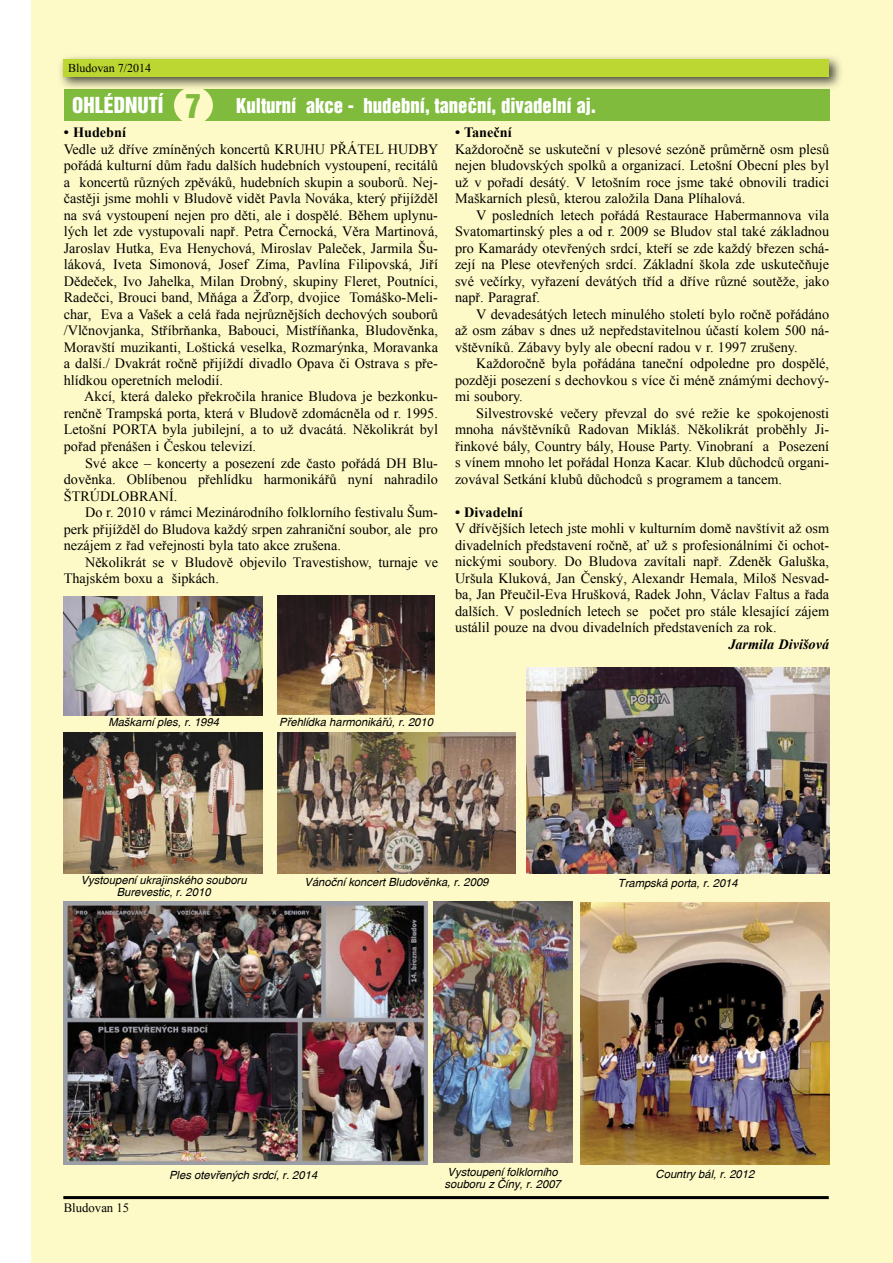
<style>
.page{position:relative;width:893px;height:1263px;background:#fff}
.page>*{position:absolute;margin:0;border:0;box-sizing:border-box;transform-origin:0 0}
.t1{font:20.25px "Switzerland Inserat CE";color:#fff}
.t2{font:18.75px "Switzerland Inserat CE";color:#fff}
.t3{font:14.25px/16.5px "Times New Roman";color:#000;text-align:justify}
.t4{font:700 14.25px "Times New Roman";color:#000}
.t5{font:italic 700 14.25px "Times New Roman";color:#000}
.t6{font:12.75px "Times New Roman";color:#000}
.t7{font:12px "Times New Roman";color:#000}
.t8{font:11.25px/12px "Switzerland CE Italic";color:#000;text-align:center}
.s1{font-size:30px;color:#80bb3d}
</style>
<div class="page">
<div style="left:31px;top:0;width:862px;height:1263px;background:#fefac7"></div>
<div style="left:64px;top:89px;width:765px;height:32px;background:#80bb3d"></div>
<div style="left:174px;top:87px;width:39px;height:37px;background:#fefac7;border-radius:50%"></div>
<hr style="left:63px;top:1196px;width:766px;height:3px;background:#000">
<div style="left:57px;top:54px;width:787px;height:39px;background:#000;opacity:.7"></div>
<div style="left:64px;top:60px;width:765px;height:17px;background:#bdd732"></div>
<img style="left:277px;top:595px;width:158px;height:119px">
<img style="left:64px;top:596px;width:199px;height:119px">
<img style="left:64px;top:901px;width:363px;height:263px">
<img style="left:580px;top:902px;width:249px;height:262px">
<img style="left:526px;top:667px;width:303px;height:207px">
<img style="left:277px;top:732px;width:239px;height:142px">
<img style="left:434px;top:901px;width:138px;height:262px">
<img style="left:64px;top:732px;width:199px;height:142px">
<p class="t7" style="left:68px;top:60px;width:85px">Bludovan 7/2014</p>
<h1 class="t1" style="left:72px;top:93px;width:93px">OHLÉDNUTÍ</h1>
<p class="t4" style="left:64px;top:123px;width:64px">• Hudební</p>
<p class="t3" style="left:64px;top:141px;width:376px">Vedle už dříve zmíněných koncertů KRUHU PŘÁTEL HUDBY pořádá kulturní dům řadu dalších hudebních vystoupení, recitálů a koncertů různých zpěváků, hudebních skupin a souborů. Nej&shy;častěji jsme mohli v Bludově vidět Pavla Nováka, který přijížděl na svá vystoupení nejen pro děti, ale i dospělé. Během uplynu&shy;lých let zde vystupovali např. Petra Černocká, Věra Martinová, Jaroslav Hutka, Eva Henychová, Miroslav Paleček, Jarmila Šu&shy;láková, Iveta Simonová, Josef Zíma, Pavlína Filipovská, Jiří Dědeček, Ivo Jahelka, Milan Drobný, skupiny Fleret, Poutníci, Radečci, Brouci band, Mňága a Žďorp, dvojice Tomáško-Meli&shy;char, Eva a Vašek a celá řada nejrůznějších dechových souborů /Vlčnovjanka, Stříbrňanka, Babouci, Mistříňanka, Bludověnka, Moravští muzikanti, Loštická veselka, Rozmarýnka, Moravanka a další./ Dvakrát ročně přijíždí divadlo Opava či Ostrava s pře&shy;hlídkou operetních melodií.</p>
<p class="t3" style="left:64px;top:388px;width:376px;text-indent:20px">Akcí, která daleko překročila hranice Bludova je bezkonku&shy;renčně Trampská porta, která v Bludově zdomácněla od r. 1995.<br>Letošní PORTA byla jubilejní, a to už dvacátá. Několikrát byl pořad přenášen i Českou televizí.</p>
<p class="t3" style="left:64px;top:454px;width:376px;text-indent:21px">Své akce – koncerty a posezení zde často pořádá DH Blu&shy;dověnka. Oblíbenou přehlídku harmonikářů nyní nahradilo ŠTRÚDLOBRANÍ.</p>
<p class="t3" style="left:64px;top:504px;width:376px;text-indent:21px">Do r. 2010 v rámci Mezinárodního folklorního festivalu Šum&shy;perk přijížděl do Bludova každý srpen zahraniční soubor, ale pro nezájem z řad veřejnosti byla tato akce zrušena.</p>
<p class="t3" style="left:64px;top:553px;width:376px;text-indent:21px">Několikrát se v Bludově objevilo Travestishow, turnaje ve<br>Thajském boxu a šipkách.</p>
<h2 class="t2" style="left:186px;top:94px;width:411px"><span class="s1">7</span> Kulturní akce - hudební, taneční, divadelní aj.</h2>
<p class="t4" style="left:455px;top:123px;width:58px">• Taneční</p>
<p class="t3" style="left:455px;top:140px;width:376px">Každoročně se uskuteční v plesové sezóně průměrně osm plesů nejen bludovských spolků a organizací. Letošní Obecní ples byl už v pořadí desátý. V letošním roce jsme také obnovili tradici Maškarních plesů, kterou založila Dana Plíhalová.</p>
<p class="t3" style="left:455px;top:206px;width:376px;text-indent:21px">V posledních letech pořádá Restaurace Habermannova vila Svatomartinský ples a od r. 2009 se Bludov stal také základnou pro Kamarády otevřených srdcí, kteří se zde každý březen schá&shy;zejí na Plese otevřených srdcí. Základní škola zde uskutečňuje své večírky, vyřazení devátých tříd a dříve různé soutěže, jako např. Paragraf.</p>
<p class="t3" style="left:455px;top:305px;width:376px;text-indent:21px">V devadesátých letech minulého století bylo ročně pořádáno až osm zábav s dnes už nepředstavitelnou účastí kolem 500 ná&shy;vštěvníků. Zábavy byly ale obecní radou v r. 1997 zrušeny.</p>
<p class="t3" style="left:455px;top:355px;width:376px;text-indent:21px">Každoročně byla pořádána taneční odpoledne pro dospělé, později posezení s dechovkou s více či méně známými dechový&shy;mi soubory.</p>
<p class="t3" style="left:455px;top:404px;width:376px;text-indent:21px">Silvestrovské večery převzal do své režie ke spokojenosti mnoha návštěvníků Radovan Mikláš. Několikrát proběhly Ji&shy;řinkové bály, Country bály, House Party. Vinobraní a Posezení s vínem mnoho let pořádal Honza Kacar. Klub důchodců organi&shy;zovával Setkání klubů důchodců s programem a tancem.</p>
<p class="t4" style="left:455px;top:502px;width:69px">• Divadelní</p>
<p class="t3" style="left:455px;top:520px;width:376px">V dřívějších letech jste mohli v kulturním domě navštívit až osm divadelních představení ročně, ať už s profesionálními či ochot&shy;nickými soubory. Do Bludova zavítali např. Zdeněk Galuška, Uršula Kluková, Jan Čenský, Alexandr Hemala, Miloš Nesvad&shy;ba, Jan Přeučil-Eva Hrušková, Radek John, Václav Faltus a řada dalších. V posledních letech se počet pro stále klesající zájem ustálil pouze na dvou divadelních představeních za rok.</p>
<p class="t5" style="left:728px;top:634px;width:102px">Jarmila Divišová</p>
<p class="t8" style="left:108px;top:716px;width:112px">Maškarní ples, r. 1994</p>
<p class="t8" style="left:279px;top:716px;width:155px">Přehlídka harmonikářů, r. 2010</p>
<p class="t8" style="left:81px;top:874px;width:167px">Vystoupení ukrajinského souboru<br>Burevestic, r. 2010</p>
<p class="t8" style="left:305px;top:876px;width:185px">Vánoční koncert Bludověnka, r. 2009</p>
<p class="t8" style="left:618px;top:877px;width:122px">Trampská porta, r. 2014</p>
<p class="t6" style="left:64px;top:1199px;width:67px">Bludovan 15</p>
<p class="t8" style="left:169px;top:1169px;width:150px">Ples otevřených srdcí, r. 2014</p>
<p class="t8" style="left:445px;top:1166px;width:118px;text-align:left">Vystoupení folklorního souboru z Číny, r. 2007</p>
<p class="t8" style="left:656px;top:1168px;width:100px">Country bál, r. 2012</p>
</div>
